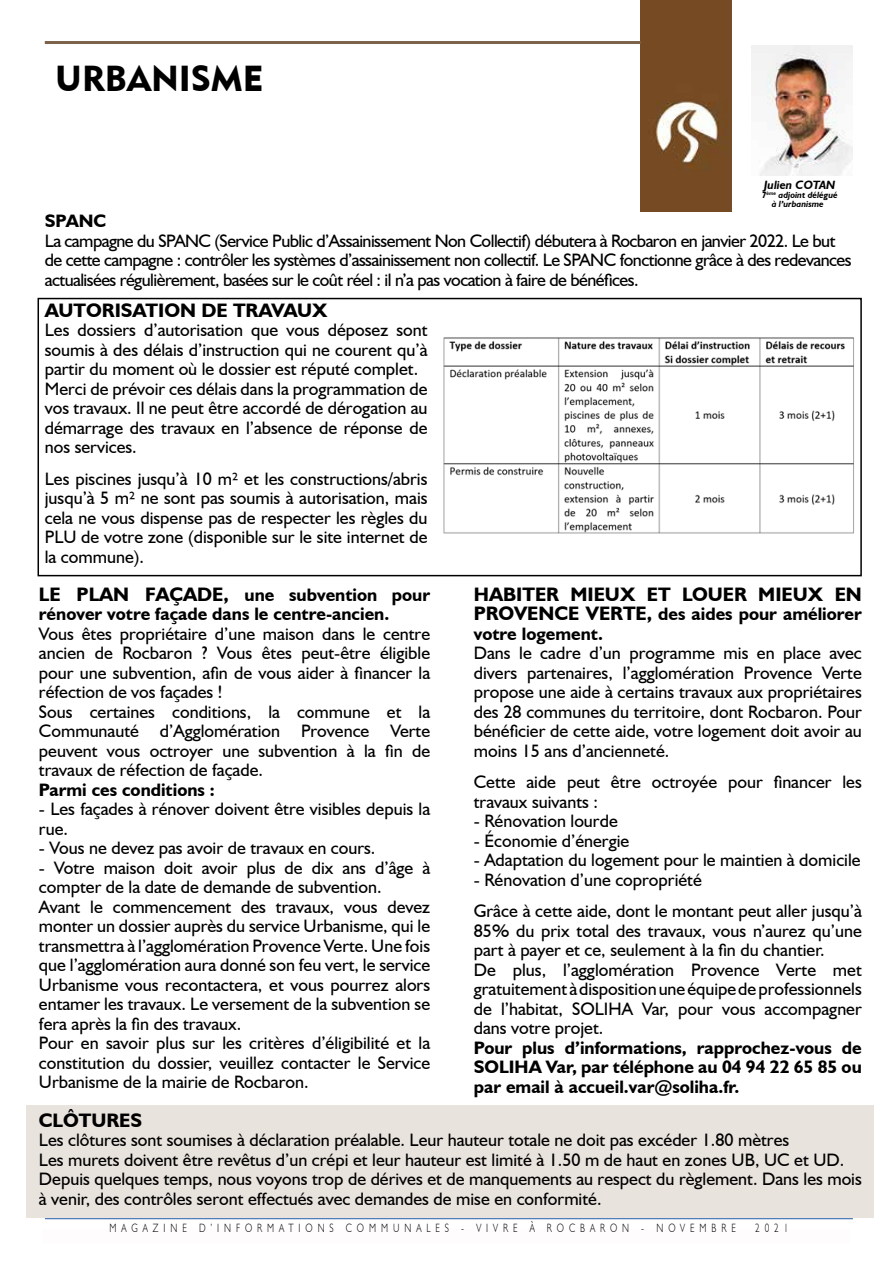
<style>
.page{position:relative;width:893px;height:1263px;background:#fff}
.page>*{position:absolute;margin:0;border:0;box-sizing:border-box;transform-origin:0 0}
.t1{font:36px "Geometric 415 BT Black A";color:#000}
.t2{font:700 19.5px "Humanist 521 BT";color:#000}
.t3{font:18px/19.5px "Humanist 521 BT";color:#000}
.t4{font:18px/19.5px "Humanist 521 BT";letter-spacing:-.03em;color:#000}
.t5{font:700 18px/19.5px "Humanist 521 BT";color:#000}
.t6{font:300 12px "Humanist 521 BT";letter-spacing:.55em;color:#000;scale:.75 1}
.t7{font:italic 700 12px "Humanist 521 BT";color:#000}
.t8{font:italic 700 9px/9px "Humanist 521 BT";color:#000;text-align:center}
.s1{color:#fff}
.s2{font-size:19.5px}
</style>
<div class="page">
<div style="left:27px;top:1105px;width:847px;height:113px;background:#e9e3de"></div>
<hr style="left:45px;top:1218px;width:808px;height:1px;background:#215aa8">
<img style="left:752px;top:46px;width:101px;height:130px">
<img style="left:641px;top:0;width:90px;height:212px">
<hr style="left:45px;top:41px;width:596px;height:3px;background:#7c614b">
<img style="left:443px;top:337px;width:411px;height:197px">
<div style="left:38px;top:298px;width:824px;height:278px;border:2px solid #000"></div>
<h1 class="t1" style="left:55px;top:56px;width:209px">URBANISME</h1>
<p class="t7" style="left:764px;top:177px;width:73px">Julien COTAN</p>
<p class="t8" style="left:762px;top:190px;width:78px">7<sup>ème</sup> adjoint délégué à l’urbanisme<span class="s1">x</span></p>
<p class="t5" style="left:45px;top:211px;width:63px">SPANC</p>
<p class="t4" style="left:45px;top:230px;width:808px">La campagne du SPANC (Service Public d’Assainissement Non Collectif) débutera à Rocbaron en janvier 2022. Le but de cette campagne : contrôler les systèmes d’assainissement non collectif. Le SPANC fonctionne grâce à des redevances actualisées régulièrement, basées sur le coût réel : il n’a pas vocation à faire de bénéfices.</p>
<p class="t2" style="left:45px;top:298px;width:284px">AUTORISATION DE TRAVAUX</p>
<p class="t3" style="left:45px;top:320px;width:384px">Les dossiers d’autorisation que vous déposez sont soumis à des délais d’instruction qui ne courent qu’à partir du moment où le dossier est réputé complet.<br>Merci de prévoir ces délais dans la programmation de vos travaux. Il ne peut être accordé de dérogation au démarrage des travaux en l’absence de réponse de nos services.</p>
<p class="t3" style="left:45px;top:468px;width:384px;text-align:justify">Les piscines jusqu’à 10 m² et les constructions/abris jusqu’à 5 m² ne sont pas soumis à autorisation, mais cela ne vous dispense pas de respecter les règles du PLU de votre zone (disponible sur le site internet de la commune).</p>
<p class="t5" style="left:39px;top:584px;width:393px"><span class="s2">LE PLAN FAÇADE,</span> une subvention pour rénover votre façade dans le centre-ancien.</p>
<p class="t3" style="left:39px;top:624px;width:393px">Vous êtes propriétaire d’une maison dans le centre ancien de Rocbaron ? Vous êtes peut-être éligible pour une subvention, afin de vous aider à financer la réfection de vos façades !<br>Sous certaines conditions, la commune et la Communauté d’Agglomération Provence Verte peuvent vous octroyer une subvention à la fin de travaux de réfection de façade.</p>
<p class="t5" style="left:39px;top:779px;width:177px">Parmi ces conditions :</p>
<p class="t3" style="left:39px;top:799px;width:393px">- Les façades à rénover doivent être visibles depuis la rue.</p>
<p class="t3" style="left:39px;top:838px;width:338px">- Vous ne devez pas avoir de travaux en cours.</p>
<p class="t3" style="left:39px;top:857px;width:393px">- Votre maison doit avoir plus de dix ans d’âge à compter de la date de demande de subvention.<br>Avant le commencement des travaux, vous devez monter un dossier auprès du service Urbanisme, qui le transmettra à l’agglomération Provence Verte. Une fois que l’agglomération aura donné son feu vert, le service Urbanisme vous recontactera, et vous pourrez alors entamer les travaux. Le versement de la subvention se fera après la fin des travaux.<br>Pour en savoir plus sur les critères d’éligibilité et la constitution du dossier, veuillez contacter le Service Urbanisme de la mairie de Rocbaron.</p>
<p class="t2" style="left:474px;top:582px;width:390px">HABITER MIEUX ET LOUER MIEUX EN</p>
<p class="t5" style="left:474px;top:604px;width:389px"><span class="s2">PROVENCE VERTE,</span> des aides pour améliorer votre logement.</p>
<p class="t3" style="left:474px;top:643px;width:390px;text-align:justify">Dans le cadre d’un programme mis en place avec divers partenaires, l’agglomération Provence Verte propose une aide à certains travaux aux propriétaires des 28 communes du territoire, dont Rocbaron. Pour bénéficier de cette aide, votre logement doit avoir au moins 15 ans d’ancienneté.</p>
<p class="t3" style="left:474px;top:772px;width:390px">Cette aide peut être octroyée pour financer les travaux suivants :</p>
<p class="t3" style="left:474px;top:811px;width:145px">- Rénovation lourde</p>
<p class="t3" style="left:474px;top:830px;width:157px">- Économie d’énergie</p>
<p class="t3" style="left:474px;top:850px;width:388px">- Adaptation du logement pour le maintien à domicile</p>
<p class="t3" style="left:474px;top:863px;width:390px;line-height:31.5px">- Rénovation d’une copropriété<br>Grâce à cette aide, dont le montant peut aller jusqu’à</p>
<p class="t3" style="left:474px;top:920px;width:390px">85% du prix total des travaux, vous n’aurez qu’une part à payer et ce, seulement à la fin du chantier.<br>De plus, l’agglomération Provence Verte met gratuitement à disposition une équipe de professionnels de l’habitat, SOLIHA Var, pour vous accompagner dans votre projet.</p>
<p class="t5" style="left:474px;top:1037px;width:389px;text-align:justify">Pour plus d’informations, rapprochez-vous de SOLIHA Var, par téléphone au 04 94 22 65 85 ou par email à accueil.var@soliha.fr.</p>
<p class="t2" style="left:39px;top:1108px;width:105px">CLÔTURES</p>
<p class="t3" style="left:39px;top:1130px;width:824px">Les clôtures sont soumises à déclaration préalable. Leur hauteur totale ne doit pas excéder 1.80 mètres<br>Les murets doivent être revêtus d’un crépi et leur hauteur est limité à 1.50 m de haut en zones UB, UC et UD.<br>Depuis quelques temps, nous voyons trop de dérives et de manquements au respect du règlement. Dans les mois à venir, des contrôles seront effectués avec demandes de mise en conformité.</p>
<p class="t6" style="left:110px;top:1220px;width:836px">MAGAZINE D’INFORMATIONS COMMUNALES - VIVRE À ROCBARON - NOVEMBRE</p>
<p class="t6" style="left:755px;top:1220px;width:46px">2021</p>
</div>
